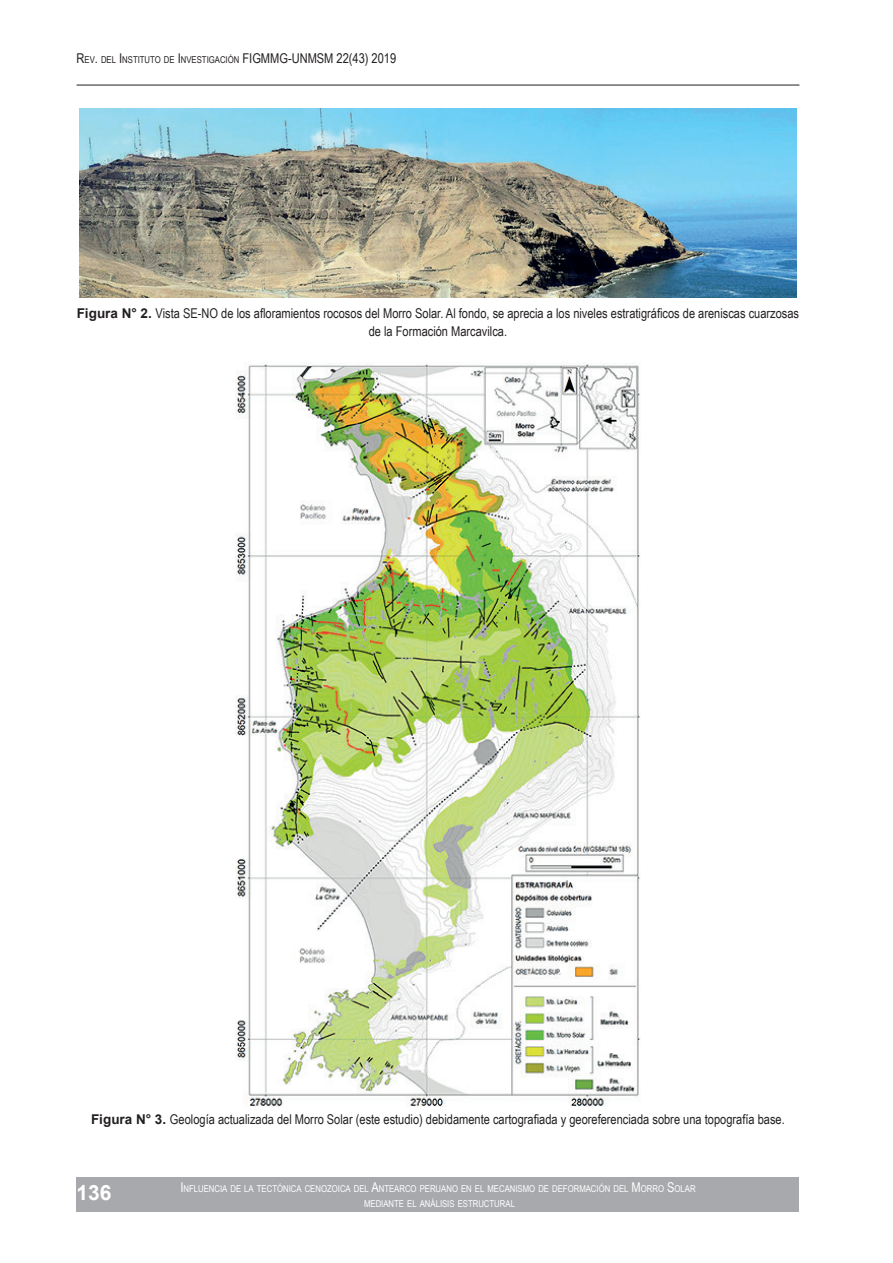
<style>
.page{position:relative;width:893px;height:1263px;background:#fff}
.page>*{position:absolute;margin:0;border:0;box-sizing:border-box;transform-origin:0 0}
.t1{font:700 21px "Arial";color:#fff}
.t2{font:13.5px/18px "Arial Narrow";color:#231f20;text-align:center}
.t3{font:13.5px "Arial Narrow";color:#231f20}
.t4{font:9.45px/15px "Arial Narrow";color:#fff;text-align:center}
.t5{font:9.45px "Arial Narrow";color:#231f20}
.s1{font-size:13.5px}
.s2{font-family:"Arial";font-weight:700}
</style>
<div class="page">
<div style="left:77px;top:1178px;width:722px;height:34px;background:#a8a9ad"></div>
<hr style="left:77px;top:85px;width:722px;height:1px;background:#231f20">
<img style="left:79px;top:109px;width:717px;height:188px">
<img style="left:235px;top:363px;width:405px;height:743px">
<p class="t5" style="left:77px;top:53px;width:186px"><span class="s1">R</span>EV<span class="s1">.</span> DEL <span class="s1">I</span>NSTITUTO DE <span class="s1">I</span>NVESTIGACIÓN <span class="s1">FIGMMG</span></p>
<p class="t3" style="left:288px;top:48px;width:13px">-UNMSM</p>
<p class="t3" style="left:337px;top:48px;width:61px">22(43) 2019</p>
<p class="t2" style="left:77px;top:304px;width:724px"><span class="s2">Figura N° 2.</span> Vista SE-NO de los afloramientos rocosos del Morro Solar. Al fondo, se aprecia a los niveles estratigráficos de areniscas cuarzosas de la Formación Marcavilca.</p>
<p class="t2" style="left:91px;top:1110px;width:695px"><span class="s2">Figura N° 3.</span> Geología actualizada del Morro Solar (este estudio) debidamente cartografiada y georeferenciada sobre una topografía base.</p>
<h1 class="t1" style="left:77px;top:1178px;width:37px">136</h1>
<p class="t4" style="left:180px;top:1181px;width:517px"><span class="s1">I</span>NFLUENCIA DE LA TECTÓNICA CENOZOICA DEL <span class="s1">A</span>NTEARCO PERUANO EN EL MECANISMO DE DEFORMACIÓN DEL <span class="s1">M</span>ORRO <span class="s1">S</span>OLAR<br>MEDIANTE EL ANÁLISIS ESTRUCTURAL</p>
</div>
